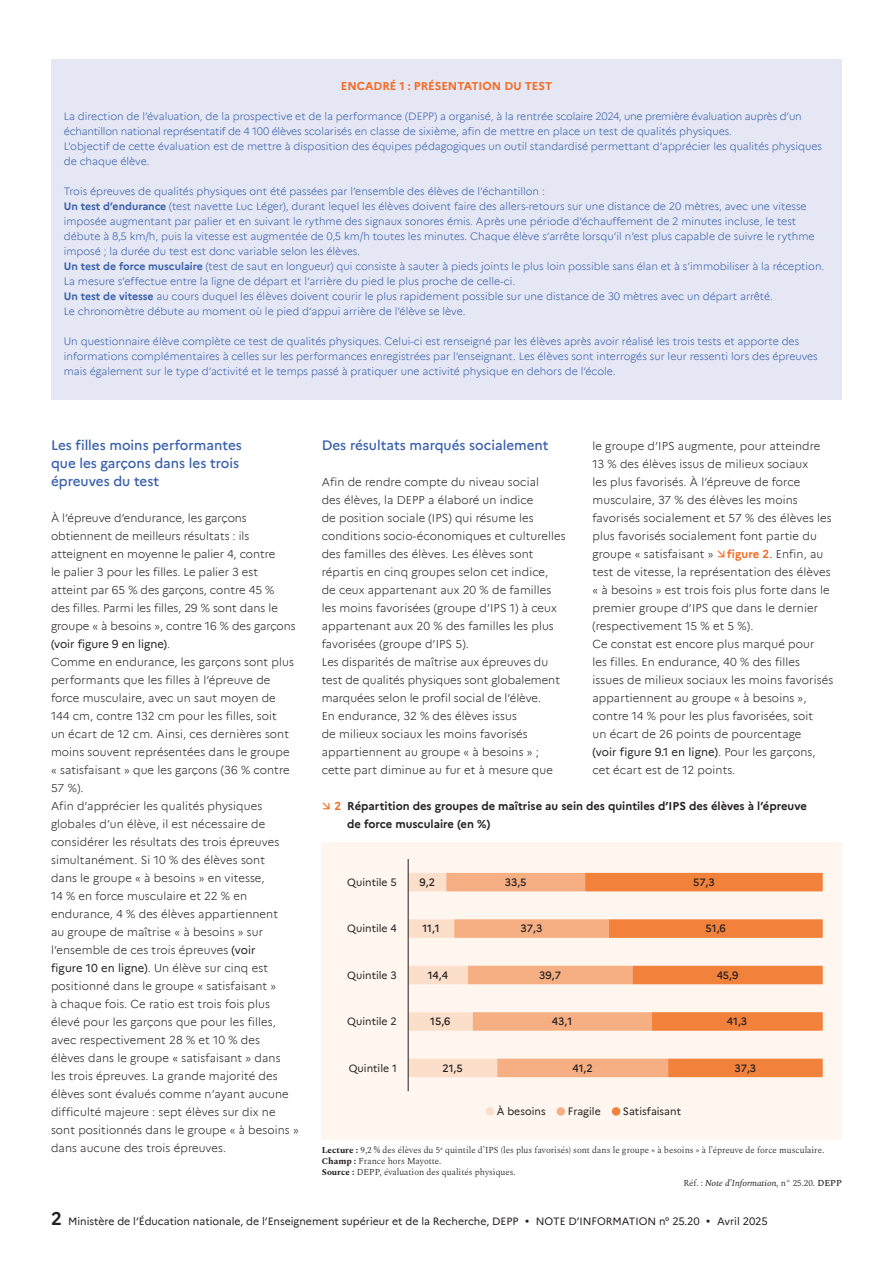
<style>
.page{position:relative;width:893px;height:1263px;background:#fff}
.page>*{position:absolute;margin:0;border:0;box-sizing:border-box;transform-origin:0 0}
.t1{font:500 13.5px/18px "Marianne";color:#375fac}
.t2{font:300 11.25px/18px "Marianne";letter-spacing:.01em;color:#231f20}
.t3{font:700 11.25px/18px "Marianne";color:#231f20}
.t4{font:700 11.25px "Marianne";color:#f36a21}
.t5{font:300 10.5px/15px "Marianne";color:#375fac}
.t6{font:10.5px "Marianne";color:#231f20}
.t7{font:500 10.5px "Marianne";letter-spacing:.005em;color:#231f20}
.t8{font:300 9px "Spectral";color:#231f20}
.t9{font:italic 9px "Spectral";color:#231f20}
.s1{font-weight:700}
.s2{font-weight:400}
.s3{font-weight:700;color:#f36a21}
.s4{font-weight:300;font-style:normal}
.s5{font-weight:500;font-style:normal}
.s6{font-weight:700;font-size:18px}
</style>
<div class="page">
<div style="left:322px;top:842px;width:520px;height:298px;background:#fef6ef"></div>
<svg style="left:409px;top:873px;width:37px;height:204px"></svg>
<svg style="left:446px;top:873px;width:139px;height:204px"></svg>
<svg style="left:585px;top:873px;width:238px;height:204px"></svg>
<hr style="left:408px;top:859px;width:1px;height:232px;background:#231f20">
<div style="left:486px;top:1107px;width:8px;height:9px;background:#fbdfcb;border-radius:50%"></div>
<svg style="left:557px;top:1107px;width:8px;height:9px"></svg>
<div style="left:612px;top:1107px;width:8px;height:9px;background:#f2813c;border-radius:50%"></div>
<div style="left:51px;top:60px;width:791px;height:340px;background:#e5e7f4"></div>
<p class="t4" style="left:341px;top:77px;width:213px">ENCADRÉ 1 : PRÉSENTATION DU TEST</p>
<p class="t5" style="left:64px;top:108px;width:760px">La direction de l’évaluation, de la prospective et de la performance (DEPP) a organisé, à la rentrée scolaire 2024, une première évaluation auprès d’un échantillon national représentatif de 4 100 élèves scolarisés en classe de sixième, afin de mettre en place un test de qualités physiques.<br>L’objectif de cette évaluation est de mettre à disposition des équipes pédagogiques un outil standardisé permettant d’apprécier les qualités physiques de chaque élève.</p>
<p class="t5" style="left:64px;top:183px;width:762px">Trois épreuves de qualités physiques ont été passées par l’ensemble des élèves de l’échantillon :<br><span class="s1">Un test d’endurance</span> (test navette Luc Léger), durant lequel les élèves doivent faire des allers-retours sur une distance de 20 mètres, avec une vitesse imposée augmentant par palier et en suivant le rythme des signaux sonores émis. Après une période d’échauffement de 2 minutes incluse, le test débute à 8,5 km/h, puis la vitesse est augmentée de 0,5 km/h toutes les minutes. Chaque élève s’arrête lorsqu’il n’est plus capable de suivre le rythme imposé ; la durée du test est donc variable selon les élèves.<br><span class="s1">Un test de force musculaire</span> (test de saut en longueur) qui consiste à sauter à pieds joints le plus loin possible sans élan et à s’immobiliser à la réception.<br>La mesure s’effectue entre la ligne de départ et l’arrière du pied le plus proche de celle-ci.<br><span class="s1">Un test de vitesse</span> au cours duquel les élèves doivent courir le plus rapidement possible sur une distance de 30 mètres avec un départ arrêté.<br>Le chronomètre débute au moment où le pied d’appui arrière de l’élève se lève.</p>
<p class="t5" style="left:64px;top:333px;width:756px">Un questionnaire élève complète ce test de qualités physiques. Celui-ci est renseigné par les élèves après avoir réalisé les trois tests et apporte des informations complémentaires à celles sur les performances enregistrées par l’enseignant. Les élèves sont interrogés sur leur ressenti lors des épreuves mais également sur le type d’activité et le temps passé à pratiquer une activité physique en dehors de l’école.</p>
<p class="t1" style="left:51px;top:435px;width:192px">Les filles moins performantes que les garçons dans les trois épreuves du test</p>
<p class="t2" style="left:51px;top:508px;width:249px">À l’épreuve d’endurance, les garçons obtiennent de meilleurs résultats : ils atteignent en moyenne le palier 4, contre<br>le palier 3 pour les filles. Le palier 3 est<br>atteint par 65 % des garçons, contre 45 %<br>des filles. Parmi les filles, 29 % sont dans le groupe « à besoins », contre 16 % des garçons <span class="s2">(voir figure 9 en ligne)</span>.<br>Comme en endurance, les garçons sont plus performants que les filles à l’épreuve de force musculaire, avec un saut moyen de<br>144 cm, contre 132 cm pour les filles, soit<br>un écart de 12 cm. Ainsi, ces dernières sont moins souvent représentées dans le groupe<br>« satisfaisant » que les garçons (36 % contre 57 %).<br>Afin d’apprécier les qualités physiques globales d’un élève, il est nécessaire de considérer les résultats des trois épreuves simultanément. Si 10 % des élèves sont<br>dans le groupe « à besoins » en vitesse,<br>14 % en force musculaire et 22 % en endurance, 4 % des élèves appartiennent<br>au groupe de maîtrise « à besoins » sur l’ensemble de ces trois épreuves <span class="s2">(voir<br>figure 10 en ligne)</span>. Un élève sur cinq est positionné dans le groupe « satisfaisant »<br>à chaque fois. Ce ratio est trois fois plus élevé pour les garçons que pour les filles, avec respectivement 28 % et 10 % des<br>élèves dans le groupe « satisfaisant » dans<br>les trois épreuves. La grande majorité des élèves sont évalués comme n’ayant aucune difficulté majeure : sept élèves sur dix ne sont positionnés dans le groupe « à besoins » dans aucune des trois épreuves.</p>
<p class="t1" style="left:322px;top:435px;width:228px">Des résultats marqués socialement</p>
<p class="t2" style="left:322px;top:472px;width:245px">Afin de rendre compte du niveau social<br>des élèves, la DEPP a élaboré un indice<br>de position sociale (IPS) qui résume les conditions socio-économiques et culturelles des familles des élèves. Les élèves sont répartis en cinq groupes selon cet indice,<br>de ceux appartenant aux 20 % de familles les moins favorisées (groupe d’IPS 1) à ceux appartenant aux 20 % des familles les plus favorisées (groupe d’IPS 5).<br>Les disparités de maîtrise aux épreuves du test de qualités physiques sont globalement marquées selon le profil social de l’élève.<br>En endurance, 32 % des élèves issus<br>de milieux sociaux les moins favorisés appartiennent au groupe « à besoins » ; cette part diminue au fur et à mesure que</p>
<p class="t2" style="left:592px;top:436px;width:242px">le groupe d’IPS augmente, pour atteindre 13 % des élèves issus de milieux sociaux<br>les plus favorisés. À l’épreuve de force musculaire, 37 % des élèves les moins favorisés socialement et 57 % des élèves les plus favorisés socialement font partie du groupe « satisfaisant » <span class="s3">figure 2</span>. Enfin, au test de vitesse, la représentation des élèves « à besoins » est trois fois plus forte dans le premier groupe d’IPS que dans le dernier (respectivement 15 % et 5 %).<br>Ce constat est encore plus marqué pour<br>les filles. En endurance, 40 % des filles issues de milieux sociaux les moins favorisés appartiennent au groupe « à besoins », contre 14 % pour les plus favorisées, soit<br>un écart de 26 points de pourcentage<br><span class="s2">(voir figure 9.1 en ligne)</span>. Pour les garçons, cet écart est de 12 points.</p>
<p class="t3" style="left:347px;top:796px;width:461px">Répartition des groupes de maîtrise au sein des quintiles d’IPS des élèves à l’épreuve de force musculaire (en %)</p>
<p class="t4" style="left:334px;top:797px;width:8px">2</p>
<p class="t6" style="left:347px;top:874px;width:51px">Quintile 5</p>
<p class="t7" style="left:419px;top:874px;width:17px">9,2</p>
<p class="t7" style="left:505px;top:874px;width:23px">33,5</p>
<p class="t7" style="left:693px;top:874px;width:23px">57,3</p>
<p class="t6" style="left:347px;top:920px;width:51px">Quintile 4</p>
<p class="t7" style="left:422px;top:920px;width:19px">11,1</p>
<p class="t7" style="left:521px;top:920px;width:23px">37,3</p>
<p class="t7" style="left:706px;top:920px;width:22px">51,6</p>
<p class="t6" style="left:347px;top:967px;width:51px">Quintile 3</p>
<p class="t7" style="left:428px;top:967px;width:22px">14,4</p>
<p class="t7" style="left:539px;top:967px;width:23px">39,7</p>
<p class="t7" style="left:717px;top:967px;width:23px">45,9</p>
<p class="t6" style="left:347px;top:1013px;width:51px">Quintile 2</p>
<p class="t7" style="left:430px;top:1013px;width:22px">15,6</p>
<p class="t7" style="left:552px;top:1013px;width:22px">43,1</p>
<p class="t7" style="left:727px;top:1013px;width:22px">41,3</p>
<p class="t6" style="left:349px;top:1060px;width:50px">Quintile 1</p>
<p class="t7" style="left:442px;top:1060px;width:22px">21,5</p>
<p class="t7" style="left:572px;top:1060px;width:22px">41,2</p>
<p class="t7" style="left:734px;top:1060px;width:23px">37,3</p>
<p class="t6" style="left:497px;top:1103px;width:50px">À besoins</p>
<p class="t6" style="left:568px;top:1103px;width:35px">Fragile</p>
<p class="t6" style="left:623px;top:1103px;width:60px">Satisfaisant</p>
<p class="t8" style="left:322px;top:1144px;width:504px"><span class="s1">Lecture :</span> 9,2 % des élèves du 5<sup>e</sup> quintile d’IPS (les plus favorisés) sont dans le groupe « à besoins » à l’épreuve de force musculaire.</p>
<p class="t8" style="left:322px;top:1155px;width:121px"><span class="s1">Champ :</span> France hors Mayotte.</p>
<p class="t8" style="left:322px;top:1165px;width:195px"><span class="s1">Source :</span> DEPP, évaluation des qualités physiques.</p>
<p class="t9" style="left:683px;top:1176px;width:160px"><span class="s4">Réf. :</span> Note d’Information, <span class="s4">n° 25.20.</span> <span class="s5">DEPP</span></p>
<p class="t6" style="left:51px;top:1213px;width:718px"><span class="s6">2</span> Ministère de l’Éducation nationale, de l’Enseignement supérieur et de la Recherche, DEPP • NOTE D’INFORMATION n° 25.20 • Avril 2025</p>
</div>
